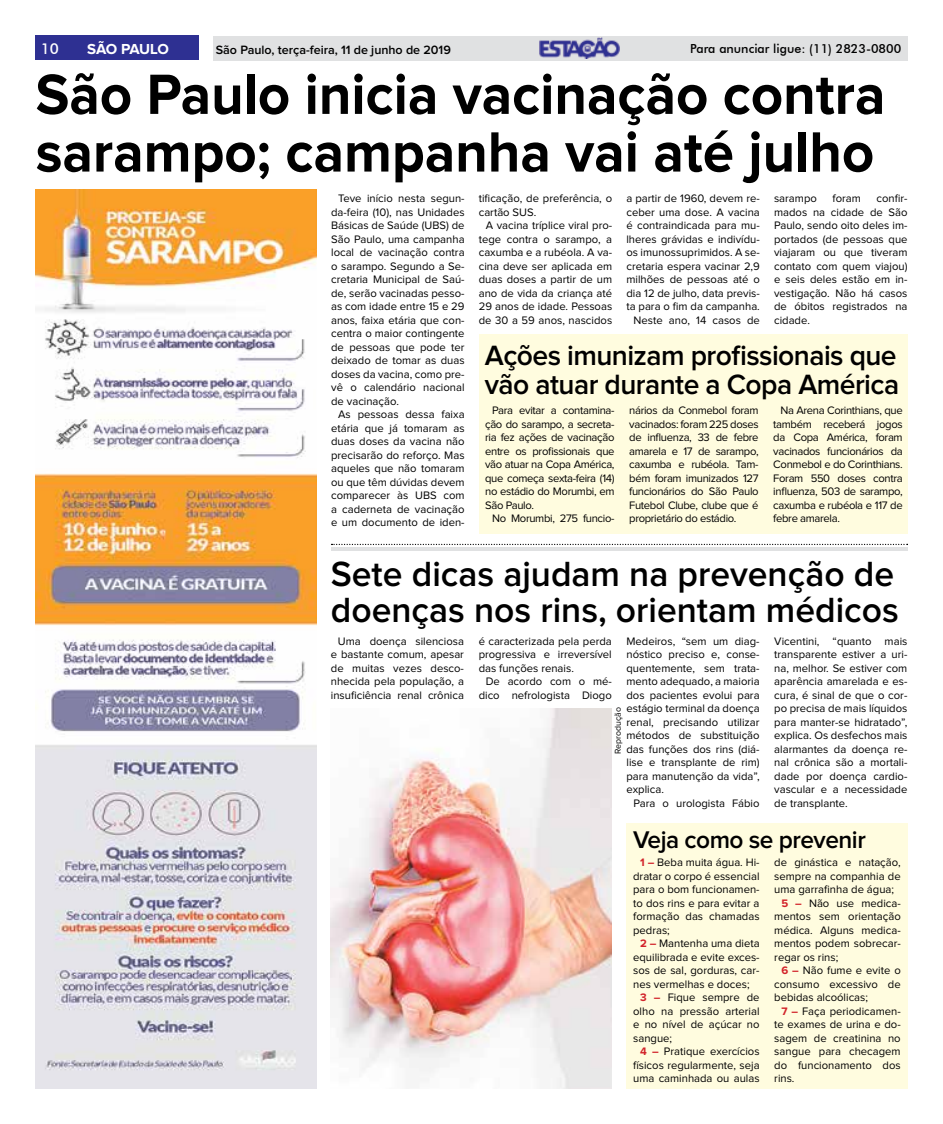
<style>
.page{position:relative;width:943px;height:1124px;background:#fff}
.page>*{position:absolute;margin:0;border:0;box-sizing:border-box;transform-origin:0 0}
.t1{font:700 58.75px/57.6px "Proxima Nova";color:#000;scale:.96 1}
.t2{font:600 36.25px/36.2px "Proxima Nova";color:#000}
.t3{font:600 28.88px/28.9px "Proxima Nova";letter-spacing:-.02em;color:#000}
.t4{font:600 25px "Proxima Nova";letter-spacing:-.02em;color:#000}
.t5{font:700 15px "Proxima Nova";letter-spacing:-.03em;color:#fff}
.t6{font:500 15px "Futura BT";color:#fff}
.t7{font:600 12.5px "Proxima Nova";color:#000}
.t8{font:500 12.5px "Futura BT";color:#000}
.t9{font:11.25px/13.5px "Proxima Nova";color:#000;text-align:justify}
.t10{font:11.25px "Proxima Nova";letter-spacing:-.03em;color:#000}
.t11{font:8.75px "Proxima Nova";color:#000}
.s1{font-weight:700;color:#d2232a}
</style>
<div class="page">
<div style="left:35px;top:36px;width:164px;height:24px;background:#2e3092"></div>
<div style="left:212px;top:36px;width:695px;height:25px;background:#e0e1e2"></div>
<img style="left:539px;top:38px;width:80px;height:21px">
<div style="left:478px;top:334px;width:429px;height:200px;background:#fffcdf"></div>
<div style="left:626px;top:822px;width:281px;height:266px;background:#fffcdf"></div>
<svg style="left:331px;top:543px;width:576px;height:2px"></svg>
<hr style="left:331px;top:547px;width:576px;height:3px;background:#e0e1e2">
<img style="left:331px;top:708px;width:280px;height:380px">
<img style="left:35px;top:190px;width:281px;height:898px">
<h3 class="t6" style="left:41px;top:39px;width:20px">10</h3>
<h3 class="t5" style="left:87px;top:42px;width:83px">SÃO PAULO</h3>
<p class="t7" style="left:216px;top:44px;width:236px">São Paulo, terça-feira, 11 de junho de 2019</p>
<p class="t8" style="left:690px;top:41px;width:212px">Para anunciar ligue: (11) 2823-0800</p>
<h1 class="t1" style="left:36px;top:68px;width:886px">São Paulo inicia vacinação contra sarampo; campanha vai até julho</h1>
<p class="t9" style="left:331px;top:192px;width:135px;text-indent:7px">Teve início nesta segun&shy;da-feira (10), nas Unidades Básicas de Saúde (UBS) de São Paulo, uma campanha local de vacinação contra o sarampo. Segundo a Se&shy;cretaria Municipal de Saú&shy;de, serão vacinadas pesso&shy;as com idade entre 15 e 29 anos, faixa etária que con&shy;centra o maior contingente de pessoas que pode ter deixado de tomar as duas doses da vacina, como pre&shy;vê o calendário nacional de vacinação.</p>
<p class="t9" style="left:331px;top:408px;width:135px;text-indent:7px">As pessoas dessa faixa etária que já tomaram as duas doses da vacina não precisarão do reforço. Mas aqueles que não tomaram ou que têm dúvidas devem comparecer às UBS com a caderneta de vacinação e um documento de iden-</p>
<p class="t9" style="left:479px;top:192px;width:135px">tificação, de preferência, o cartão SUS.</p>
<p class="t9" style="left:479px;top:219px;width:135px;text-indent:7px">A vacina tríplice viral pro&shy;tege contra o sarampo, a caxumba e a rubéola. A va&shy;cina deve ser aplicada em duas doses a partir de um ano de vida da criança até 29 anos de idade. Pessoas de 30 a 59 anos, nascidos</p>
<p class="t9" style="left:626px;top:192px;width:135px;text-align:right">a partir de 1960, devem re&shy;ceber uma dose. A vacina é contraindicada para mu&shy;lheres grávidas e indivídu&shy;os imunossuprimidos. A se&shy;cretaria espera vacinar 2,9 milhões de pessoas até o dia 12 de julho, data previs&shy;ta para o fim da campanha.<br>Neste ano, 14 casos de</p>
<p class="t9" style="left:774px;top:192px;width:44px">sarampo</p>
<p class="t9" style="left:832px;top:192px;width:30px">foram</p>
<p class="t9" style="left:774px;top:192px;width:135px;text-indent:102px">confir&shy;mados na cidade de São Paulo, sendo oito deles im&shy;portados (de pessoas que viajaram ou que tiveram contato com quem viajou) e seis deles estão em in&shy;vestigação. Não há casos de óbitos registrados na cidade.</p>
<h3 class="t3" style="left:485px;top:342px;width:416px">Ações imunizam profissionais que vão atuar durante a Copa América</h3>
<p class="t9" style="left:629px;top:404px;width:131px">nários da Conmebol foram vacinados: foram 225 doses de influenza, 33 de febre amarela e 17 de sarampo, caxumba e rubéola. Tam&shy;bém foram imunizados 127 funcionários do São Paulo Futebol Clube, clube que é proprietário do estádio.</p>
<p class="t9" style="left:773px;top:404px;width:131px;text-indent:7px">Na Arena Corinthians, que também receberá jogos da Copa América, foram vacinados funcionários da Conmebol e do Corinthians.<br>Foram 550 doses contra influenza, 503 de sarampo, caxumba e rubéola e 117 de febre amarela.</p>
<p class="t9" style="left:485px;top:404px;width:131px;text-indent:7px">Para evitar a contamina&shy;ção do sarampo, a secreta&shy;ria fez ações de vacinação entre os profissionais que vão atuar na Copa América, que começa sexta-feira (14) no estádio do Morumbi, em São Paulo.</p>
<p class="t10" style="left:492px;top:513px;width:124px">No Morumbi, 275 funcio-</p>
<h2 class="t2" style="left:331px;top:557px;width:569px">Sete dicas ajudam na prevenção de doenças nos rins, orientam médicos</h2>
<p class="t9" style="left:331px;top:634px;width:135px;text-indent:7px">Uma doença silenciosa e bastante comum, apesar de muitas vezes desco&shy;nhecida pela população, a insuficiência renal crônica</p>
<p class="t9" style="left:478px;top:634px;width:135px">é caracterizada pela perda progressiva e irreversível das funções renais.</p>
<p class="t9" style="left:626px;top:634px;width:135px">Medeiros, “sem um diag&shy;nóstico preciso e, conse&shy;quentemente, sem trata&shy;mento adequado, a maioria dos pacientes evolui para estágio terminal da doença renal, precisando utilizar métodos de substituição das funções dos rins (diá&shy;lise e transplante de rim) para manutenção da vida”, explica.</p>
<p class="t9" style="left:633px;top:796px;width:127px">Para o urologista Fábio</p>
<p class="t9" style="left:478px;top:675px;width:135px;text-align:right">De acordo com o mé&shy;dico nefrologista Diogo</p>
<p class="t11" style="left:613px;top:753px;width:48px;rotate:-90deg">Reprodução</p>
<p class="t9" style="left:774px;top:634px;width:135px">Vicentini, “quanto mais transparente estiver a uri&shy;na, melhor. Se estiver com aparência amarelada e es&shy;cura, é sinal de que o cor&shy;po precisa de mais líquidos para manter-se hidratado”, explica. Os desfechos mais alarmantes da doença re&shy;nal crônica são a mortali&shy;dade por doença cardio&shy;vascular e a necessidade de transplante.</p>
<h3 class="t4" style="left:633px;top:828px;width:234px">Veja como se prevenir</h3>
<p class="t9" style="left:633px;top:856px;width:128px;text-indent:7px"><span class="s1">1 –</span> Beba muita água. Hi&shy;dratar o corpo é essencial para o bom funcionamen&shy;to dos rins e para evitar a formação das chamadas pedras;</p>
<p class="t9" style="left:640px;top:937px;width:121px"><span class="s1">2 –</span> Mantenha uma dieta</p>
<p class="t9" style="left:633px;top:950px;width:128px">equilibrada e evite exces-</p>
<p class="t9" style="left:633px;top:964px;width:128px">sos de sal, gorduras, car-</p>
<p class="t9" style="left:633px;top:977px;width:118px">nes vermelhas e doces;</p>
<p class="t9" style="left:640px;top:991px;width:121px"><span class="s1">3 –</span> Fique sempre de</p>
<p class="t9" style="left:633px;top:1004px;width:128px">olho na pressão arterial</p>
<p class="t9" style="left:633px;top:1018px;width:128px">e no nível de açúcar no</p>
<p class="t9" style="left:633px;top:1031px;width:40px">sangue;</p>
<p class="t9" style="left:640px;top:1045px;width:121px"><span class="s1">4 –</span> Pratique exercícios</p>
<p class="t9" style="left:633px;top:1058px;width:128px">físicos regularmente, seja</p>
<p class="t9" style="left:633px;top:1072px;width:128px">uma caminhada ou aulas</p>
<p class="t9" style="left:774px;top:856px;width:128px">de ginástica e natação,</p>
<p class="t9" style="left:774px;top:869px;width:128px">sempre na companhia de</p>
<p class="t9" style="left:774px;top:883px;width:121px">uma garrafinha de água;</p>
<p class="t9" style="left:781px;top:896px;width:121px"><span class="s1">5 –</span> Não use medica-</p>
<p class="t9" style="left:774px;top:910px;width:128px">mentos sem orientação</p>
<p class="t9" style="left:774px;top:923px;width:128px">médica. Alguns medica-</p>
<p class="t9" style="left:774px;top:937px;width:128px">mentos podem sobrecar-</p>
<p class="t9" style="left:774px;top:950px;width:65px">regar os rins;</p>
<p class="t9" style="left:781px;top:964px;width:121px"><span class="s1">6 –</span> Não fume e evite o</p>
<p class="t9" style="left:774px;top:977px;width:128px">consumo excessivo de</p>
<p class="t9" style="left:774px;top:991px;width:95px">bebidas alcoólicas;</p>
<p class="t9" style="left:781px;top:1004px;width:121px"><span class="s1">7 –</span> Faça periodicamen-</p>
<p class="t9" style="left:774px;top:1018px;width:128px">te exames de urina e do-</p>
<p class="t9" style="left:774px;top:1031px;width:128px">sagem de creatinina no</p>
<p class="t9" style="left:774px;top:1045px;width:128px">sangue para checagem</p>
<p class="t9" style="left:774px;top:1058px;width:128px">do funcionamento dos</p>
<p class="t9" style="left:774px;top:1072px;width:22px">rins.</p>
</div>
